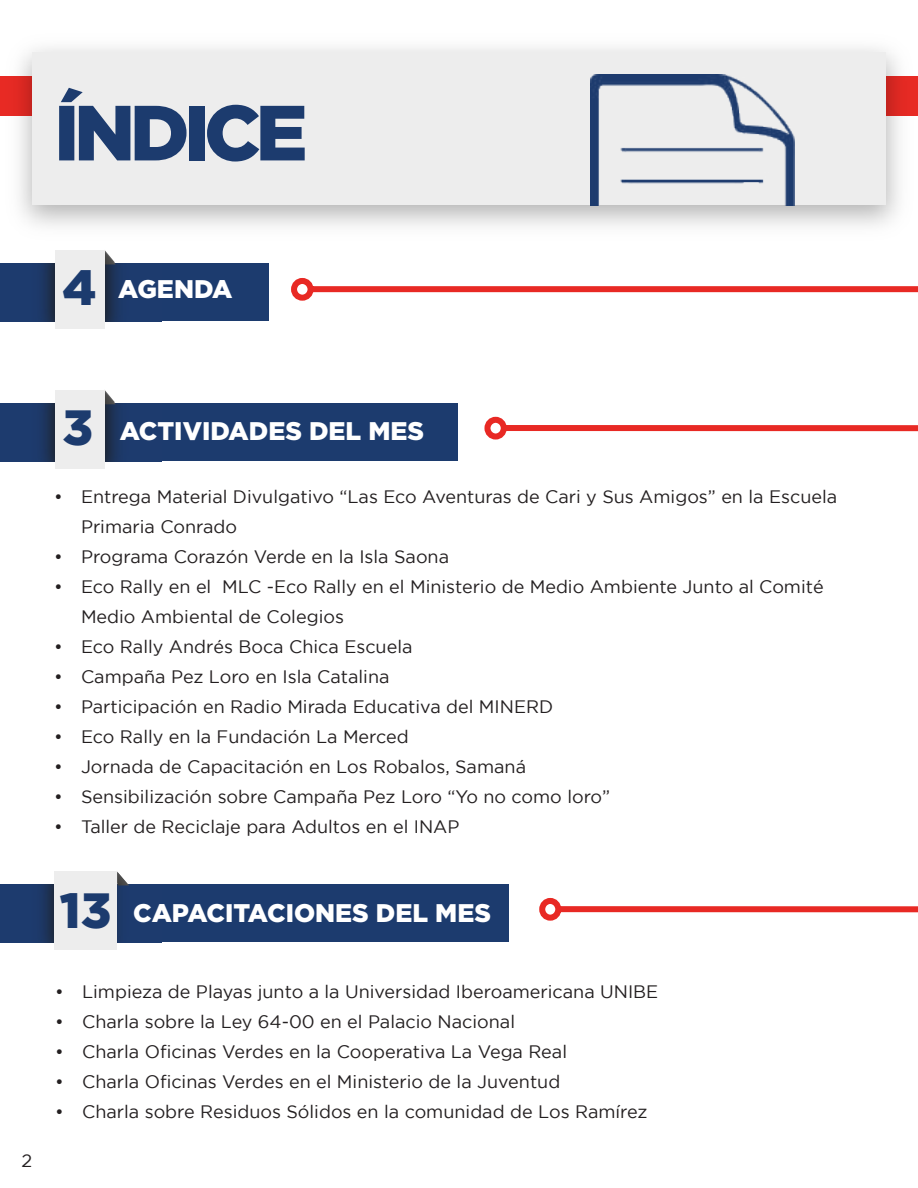
<style>
.page{position:relative;width:918px;height:1188px;background:#fff}
.page>*{position:absolute;margin:0;border:0;box-sizing:border-box;transform-origin:0 0}
.t1{font:900 78px "Gotham";letter-spacing:-.07em;color:#1c3b6e}
.t2{font:900 25.5px "Gotham";color:#fff}
.t3{font:18px/30px "Gotham";color:#231f20}
.s1{font-size:49.5px;color:#1c3b6e}
</style>
<div class="page">
<img style="left:0;top:48px;width:918px;height:178px">
<img style="left:0;top:77px;width:918px;height:39px">
<div style="left:32px;top:53px;width:854px;height:152px;background:#ededed"></div>
<img style="left:591px;top:75px;width:203px;height:130px">
<div style="left:0;top:263px;width:269px;height:58px;background:#1c3b6e"></div>
<img style="left:42px;top:263px;width:77px;height:58px">
<svg style="left:104px;top:250px;width:12px;height:14px"></svg>
<div style="left:55px;top:250px;width:49px;height:79px;background:#ededed"></div>
<svg style="left:291px;top:278px;width:627px;height:23px"></svg>
<div style="left:0;top:403px;width:457px;height:58px;background:#1c3b6e"></div>
<img style="left:42px;top:403px;width:77px;height:58px">
<svg style="left:104px;top:390px;width:12px;height:14px"></svg>
<div style="left:55px;top:390px;width:49px;height:79px;background:#ededed"></div>
<svg style="left:484px;top:416px;width:434px;height:24px"></svg>
<div style="left:0;top:884px;width:509px;height:58px;background:#1c3b6e"></div>
<img style="left:42px;top:884px;width:87px;height:58px">
<svg style="left:116px;top:871px;width:13px;height:14px"></svg>
<div style="left:54px;top:871px;width:62px;height:79px;background:#ededed"></div>
<svg style="left:539px;top:898px;width:379px;height:23px"></svg>
<h1 class="t1" style="left:54px;top:88px;width:255px">ÍNDICE</h1>
<h2 class="t2" style="left:63px;top:274px;width:171px"><span class="s1">4</span> AGENDA</h2>
<p class="t3" style="left:22px;top:1147px;width:12px">2</p>
<h2 class="t2" style="left:63px;top:417px;width:363px"><span class="s1">3</span> ACTIVIDADES DEL MES</h2>
<p class="t3" style="left:81px;top:482px;width:758px;text-indent:-27px">• Entrega Material Divulgativo “Las Eco Aventuras de Cari y Sus Amigos” en la Escuela<br>Primaria Conrado</p>
<p class="t3" style="left:54px;top:542px;width:397px">• Programa Corazón Verde en la Isla Saona</p>
<p class="t3" style="left:81px;top:572px;width:744px;text-indent:-27px">• Eco Rally en el MLC -Eco Rally en el Ministerio de Medio Ambiente Junto al Comité<br>Medio Ambiental de Colegios</p>
<p class="t3" style="left:54px;top:632px;width:360px">• Eco Rally Andrés Boca Chica Escuela</p>
<p class="t3" style="left:54px;top:662px;width:337px">• Campaña Pez Loro en Isla Catalina</p>
<p class="t3" style="left:54px;top:692px;width:501px">• Participación en Radio Mirada Educativa del MINERD</p>
<p class="t3" style="left:54px;top:722px;width:356px">• Eco Rally en la Fundación La Merced</p>
<p class="t3" style="left:54px;top:752px;width:474px">• Jornada de Capacitación en Los Robalos, Samaná</p>
<p class="t3" style="left:54px;top:782px;width:558px">• Sensibilización sobre Campaña Pez Loro “Yo no como loro”</p>
<p class="t3" style="left:54px;top:812px;width:407px">• Taller de Reciclaje para Adultos en el INAP</p>
<h2 class="t2" style="left:60px;top:898px;width:433px"><span class="s1">13</span> CAPACITACIONES DEL MES</h2>
<p class="t3" style="left:55px;top:977px;width:605px">• Limpieza de Playas junto a la Universidad Iberoamericana UNIBE</p>
<p class="t3" style="left:55px;top:1007px;width:462px">• Charla sobre la Ley 64-00 en el Palacio Nacional</p>
<p class="t3" style="left:55px;top:1037px;width:514px">• Charla O昀椀cinas Verdes en la Cooperativa La Vega Real</p>
<p class="t3" style="left:55px;top:1067px;width:507px">• Charla O昀椀cinas Verdes en el Ministerio de la Juventud</p>
<p class="t3" style="left:55px;top:1097px;width:594px">• Charla sobre Residuos Sólidos en la comunidad de Los Ramírez</p>
</div>
